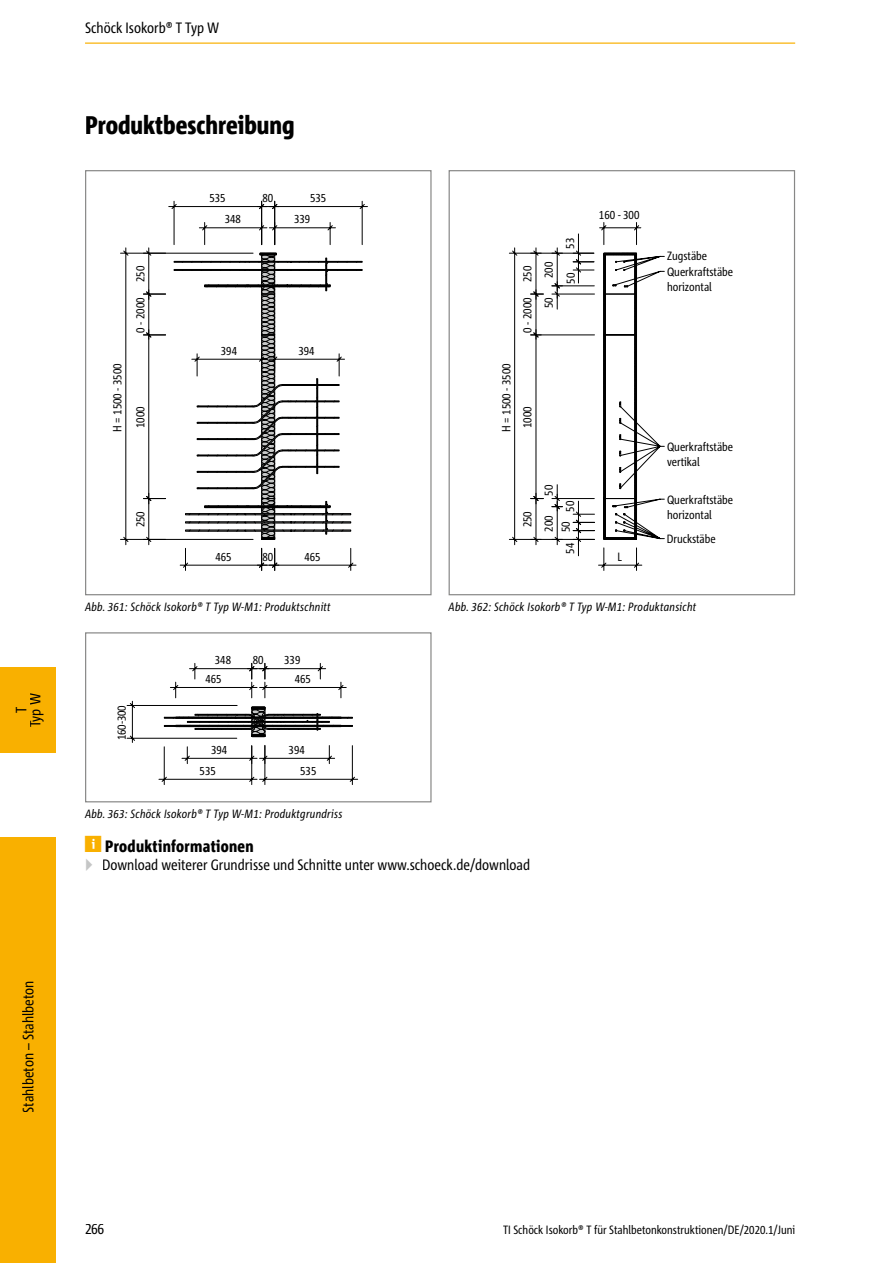
<style>
.page{position:relative;width:893px;height:1263px;background:#fff}
.page>*{position:absolute;margin:0;border:0;box-sizing:border-box;transform-origin:0 0}
.t1{font:800 condensed 25.5px "Corpid Schoeck";color:#000}
.t2{font:800 condensed 16.5px "Corpid Schoeck";letter-spacing:.02em;color:#000}
.t3{font:condensed 15px/14.1px "Corpid Schoeck";color:#000;text-align:center}
.t4{font:condensed 12px/14.4px "Corpid Schoeck";color:#000}
.t5{font:italic condensed 12px "Corpid Schoeck";letter-spacing:.02em;color:#000}
.s1{color:#c5c6c6}
</style>
<div class="page">
<svg style="left:120px;top:247px;width:23px;height:298px"></svg>
<svg style="left:143px;top:201px;width:225px;height:370px"></svg>
<div style="left:85px;top:170px;width:347px;height:425px;border:1px solid #878786"></div>
<svg style="left:509px;top:222px;width:156px;height:349px"></svg>
<div style="left:449px;top:170px;width:346px;height:425px;border:1px solid #878786"></div>
<svg style="left:127px;top:663px;width:231px;height:122px"></svg>
<div style="left:85px;top:632px;width:347px;height:170px;border:1px solid #878786"></div>
<div style="left:0;top:837px;width:55px;height:426px;background:#f9b000"></div>
<div style="left:0;top:668px;width:55px;height:85px;background:#f9b000"></div>
<hr style="left:85px;top:43px;width:710px;height:1px;background:#f9b000">
<p class="t3" style="left:14px;top:727px;width:36px;rotate:-90deg">T<br>Typ W</p>
<p class="t3" style="left:85px;top:20px;width:136px">Schöck Isokorb® T Typ W</p>
<h1 class="t1" style="left:85px;top:109px;width:211px">Produktbeschreibung</h1>
<p class="t4" style="left:110px;top:432px;width:70px;rotate:-90deg">H = 1500 - 3500</p>
<p class="t4" style="left:133px;top:282px;width:18px;rotate:-90deg">250</p>
<p class="t4" style="left:133px;top:333px;width:37px;rotate:-90deg">0 - 2000</p>
<p class="t4" style="left:133px;top:428px;width:23px;rotate:-90deg">1000</p>
<p class="t4" style="left:133px;top:527px;width:18px;rotate:-90deg">250</p>
<p class="t4" style="left:209px;top:191px;width:18px">535</p>
<p class="t4" style="left:310px;top:191px;width:18px">535</p>
<p class="t4" style="left:263px;top:191px;width:12px">80</p>
<p class="t4" style="left:225px;top:212px;width:18px">348</p>
<p class="t4" style="left:294px;top:212px;width:18px">339</p>
<p class="t4" style="left:221px;top:343px;width:18px">394</p>
<p class="t4" style="left:298px;top:343px;width:18px">394</p>
<p class="t4" style="left:215px;top:549px;width:18px">465</p>
<p class="t4" style="left:263px;top:549px;width:12px">80</p>
<p class="t4" style="left:304px;top:549px;width:18px">465</p>
<p class="t4" style="left:499px;top:432px;width:70px;rotate:-90deg">H = 1500 - 3500</p>
<p class="t4" style="left:520px;top:282px;width:18px;rotate:-90deg">250</p>
<p class="t4" style="left:520px;top:333px;width:37px;rotate:-90deg">0 - 2000</p>
<p class="t4" style="left:541px;top:278px;width:18px;rotate:-90deg">200</p>
<p class="t4" style="left:541px;top:308px;width:12px;rotate:-90deg">50</p>
<p class="t4" style="left:562px;top:249px;width:12px;rotate:-90deg">53</p>
<p class="t4" style="left:563px;top:284px;width:12px;rotate:-90deg">50</p>
<p class="t4" style="left:520px;top:428px;width:23px;rotate:-90deg">1000</p>
<p class="t4" style="left:520px;top:527px;width:18px;rotate:-90deg">250</p>
<p class="t4" style="left:541px;top:496px;width:12px;rotate:-90deg">50</p>
<p class="t4" style="left:541px;top:532px;width:18px;rotate:-90deg">200</p>
<p class="t4" style="left:563px;top:512px;width:12px;rotate:-90deg">50</p>
<p class="t4" style="left:558px;top:532px;width:12px;rotate:-90deg">50</p>
<p class="t4" style="left:563px;top:554px;width:12px;rotate:-90deg">54</p>
<p class="t4" style="left:599px;top:208px;width:42px">160 - 300</p>
<p class="t4" style="left:617px;top:549px;width:6px">L</p>
<p class="t4" style="left:667px;top:248px;width:68px;line-height:16.4px">Zugstäbe<br>Querkraftstäbe</p>
<p class="t4" style="left:667px;top:279px;width:46px">horizontal</p>
<p class="t4" style="left:667px;top:440px;width:68px">Querkraftstäbe vertikal</p>
<p class="t4" style="left:667px;top:493px;width:68px">Querkraftstäbe horizontal</p>
<p class="t4" style="left:667px;top:532px;width:51px">Druckstäbe</p>
<p class="t5" style="left:85px;top:599px;width:247px">Abb. 361: Schöck Isokorb® T Typ W-M1: Produktschnitt</p>
<p class="t5" style="left:449px;top:599px;width:249px">Abb. 362: Schöck Isokorb® T Typ W-M1: Produktansicht</p>
<p class="t4" style="left:215px;top:653px;width:18px">348</p>
<p class="t4" style="left:284px;top:653px;width:18px">339</p>
<p class="t4" style="left:253px;top:653px;width:12px">80</p>
<p class="t4" style="left:114px;top:740px;width:37px;rotate:-90deg">160-300</p>
<p class="t4" style="left:205px;top:672px;width:18px">465</p>
<p class="t4" style="left:295px;top:672px;width:18px">465</p>
<p class="t4" style="left:211px;top:742px;width:18px">394</p>
<p class="t4" style="left:289px;top:742px;width:18px">394</p>
<p class="t4" style="left:200px;top:763px;width:18px">535</p>
<p class="t4" style="left:300px;top:763px;width:18px">535</p>
<p class="t5" style="left:85px;top:806px;width:259px">Abb. 363: Schöck Isokorb® T Typ W-M1: Produktgrundriss</p>
<h2 class="t2" style="left:105px;top:836px;width:150px">Produktinformationen</h2>
<p class="t3" style="left:85px;top:858px;width:447px"><span class="s1">▶</span> Download weiterer Grundrisse und Schnitte unter www.schoeck.de/download</p>
<p class="t3" style="left:21px;top:1112px;width:134px;rotate:-90deg">Stahlbeton – Stahlbeton</p>
<p class="t3" style="left:85px;top:1222px;width:21px">266</p>
<p class="t4" style="left:503px;top:1222px;width:294px">TI Schöck Isokorb® T für Stahlbetonkonstruktionen/DE/2020.1/Juni</p>
</div>
